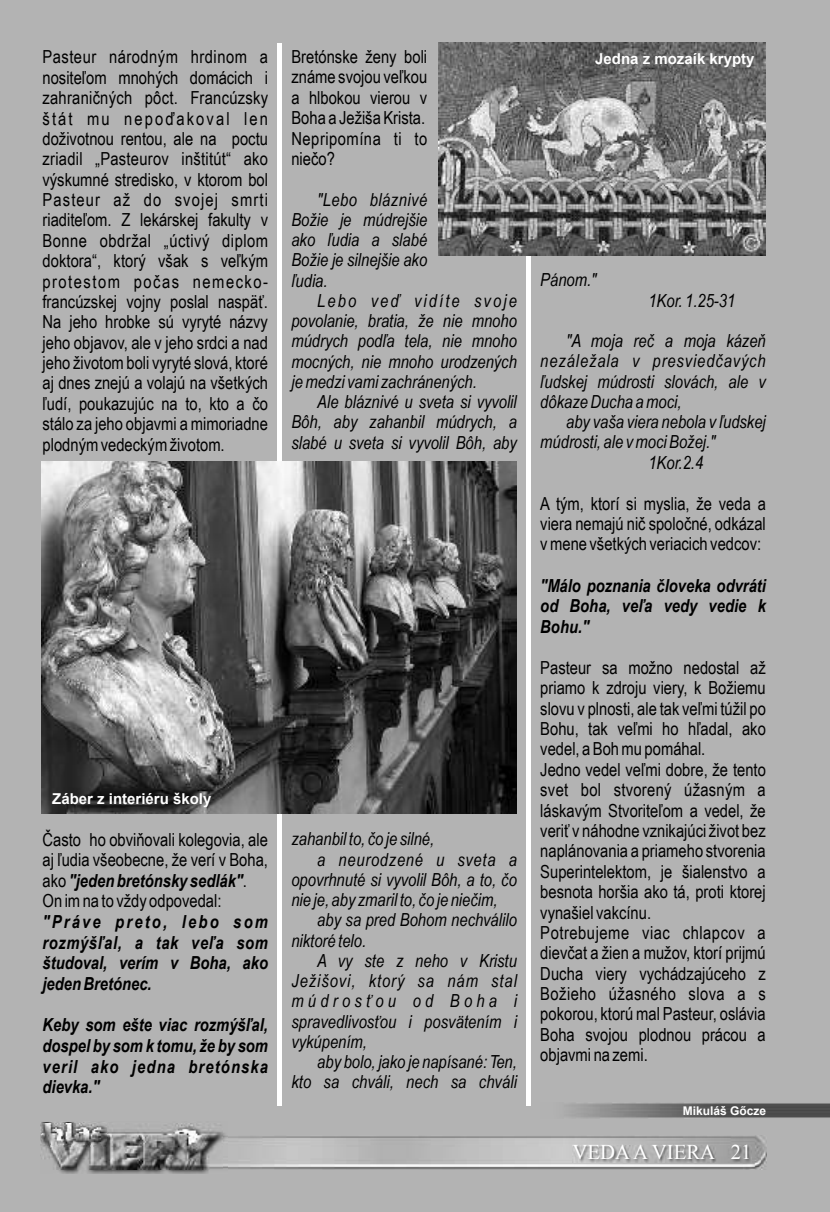
<style>
.page{position:relative;width:830px;height:1212px;background:#b3b3b3}
.page>*{position:absolute;margin:0;border:0;box-sizing:border-box;transform-origin:0 0}
.t1{font:21px "Times New Roman";color:#fff}
.t2{font:18px/20.4px "Arial Narrow CE";color:#000;text-align:justify}
.t3{font:italic 18px/20.2px "Arial Narrow CE";color:#000;text-align:justify}
.t4{font:italic 700 18px/20.7px "Arial Narrow CE";color:#000;text-align:justify}
.t5{font:italic 18px "Arial Narrow CE";letter-spacing:.05em;color:#000}
.t6{font:italic 18px "Arial Narrow CE";letter-spacing:.04em;color:#000}
.t7{font:italic 18px "Arial Narrow CE";letter-spacing:.235em;color:#000}
.t8{font:700 15px "Arial";color:#fff}
.t9{font:700 12px "Arial";color:#fff}
.s1{font-weight:700;font-style:italic}
</style>
<div class="page">
<img style="left:227px;top:1135px;width:539px;height:35px">
<img style="left:572px;top:1145px;width:179px;height:17px">
<img style="left:40px;top:1123px;width:187px;height:51px">
<img style="left:41px;top:1124px;width:181px;height:45px">
<img style="left:41px;top:1122px;width:67px;height:24px">
<img style="left:42px;top:1124px;width:64px;height:21px">
<div style="left:277px;top:43px;width:5px;height:1063px;background:#fff"></div>
<hr style="left:526px;top:43px;width:4px;height:1063px;background:#fff">
<img style="left:438px;top:43px;width:327px;height:212px">
<img style="left:41px;top:461px;width:476px;height:352px">
<p class="t2" style="left:43px;top:49px;width:227px">Pasteur národným hrdinom a nositeľom mnohých domácich i zahraničných pôct. Francúzsky štát mu nepoďakoval len doživotnou rentou, ale na poctu zriadil „Pasteurov inštitút“ ako výskumné stredisko, v ktorom bol Pasteur až do svojej smrti riaditeľom. Z lekárskej fakulty v Bonne obdržal „úctivý diplom doktora“, ktorý však s veľkým protestom počas nemecko&shy;francúzskej vojny poslal naspäť.<br>Na jeho hrobke sú vyryté názvy jeho objavov, ale v jeho srdci a nad jeho životom boli vyryté slová, ktoré aj dnes znejú a volajú na všetkých ľudí, poukazujúc na to, kto a čo stálo za jeho objavmi a mimoriadne plodným vedeckým životom.</p>
<p class="t2" style="left:291px;top:48px;width:137px">Bretónske ženy boli známe svojou veľkou a hlbokou vierou v Boha a Ježiša Krista.<br>Nepripomína ti to niečo?</p>
<p class="t3" style="left:291px;top:191px;width:137px;text-indent:26px">"Lebo bláznivé Božie je múdrejšie ako ľudia a slabé Božie je silnejšie ako ľudia.</p>
<p class="t3" style="left:291px;top:292px;width:227px;text-indent:26px">Lebo veď vidíte svoje povolanie, bratia, že nie mnoho múdrych podľa tela, nie mnoho mocných, nie mnoho urodzených je medzi vami zachránených.</p>
<p class="t3" style="left:291px;top:393px;width:227px;text-indent:26px">Ale bláznivé u sveta si vyvolil Bôh, aby zahanbil múdrych, a slabé u sveta si vyvolil Bôh, aby</p>
<p class="t8" style="left:52px;top:793px;width:161px">Záber z interiéru školy</p>
<p class="t2" style="left:43px;top:831px;width:227px;text-align:left">Často ho obviňovali kolegovia, ale aj ľudia všeobecne, že verí v Boha, ako <span class="s1">"jeden bretónsky sedlák"</span>.<br>On im na to vždy odpovedal:</p>
<p class="t4" style="left:43px;top:913px;width:227px">"Práve preto, lebo som rozmýšľal, a tak veľa som študoval, verím v Boha, ako jeden Bretónec.</p>
<p class="t4" style="left:43px;top:1016px;width:227px">Keby som ešte viac rozmýšľal, dospel by som k tomu, že by som veril ako jedna bretónska dievka."</p>
<p class="t3" style="left:291px;top:831px;width:144px">zahanbil to, čo je silné,</p>
<p class="t6" style="left:317px;top:853px;width:201px">a neurodzené u sveta a</p>
<p class="t3" style="left:291px;top:871px;width:227px">opovrhnuté si vyvolil Bôh, a to, čo</p>
<p class="t3" style="left:291px;top:891px;width:207px">nie je, aby zmaril to, čo je niečim,</p>
<p class="t3" style="left:317px;top:912px;width:201px">aby sa pred Bohom nechválilo</p>
<p class="t3" style="left:291px;top:932px;width:76px">niktoré telo.</p>
<p class="t3" style="left:317px;top:952px;width:201px">A vy ste z neho v Kristu</p>
<p class="t5" style="left:291px;top:974px;width:227px">Ježišovi, ktorý sa nám stal</p>
<p class="t7" style="left:291px;top:994px;width:227px">múdrosťou od Boha i</p>
<p class="t3" style="left:291px;top:1013px;width:227px">spravedlivosťou i posvätením i</p>
<p class="t3" style="left:291px;top:1033px;width:77px">vykúpením,</p>
<p class="t3" style="left:317px;top:1053px;width:201px">aby bolo, jako je napísané: Ten,</p>
<p class="t3" style="left:291px;top:1074px;width:227px">kto sa chváli, nech sa chváli</p>
<p class="t8" style="left:595px;top:53px;width:161px">Jedna z mozaík krypty</p>
<p class="t3" style="left:540px;top:272px;width:58px">Pánom."</p>
<p class="t3" style="left:648px;top:292px;width:88px">1Kor. 1.25-31</p>
<p class="t3" style="left:540px;top:332px;width:227px;text-indent:26px">"A moja reč a moja kázeň nezáležala v presviedčavých ľudskej múdrosti slovách, ale v dôkaze Ducha a moci,</p>
<p class="t3" style="left:566px;top:413px;width:201px">aby vaša viera nebola v ľudskej</p>
<p class="t3" style="left:540px;top:434px;width:177px">múdrosti, ale v moci Božej."</p>
<p class="t3" style="left:648px;top:454px;width:56px">1Kor.2.4</p>
<p class="t2" style="left:540px;top:495px;width:227px">A tým, ktorí si myslia, že veda a viera nemajú nič spoločné, odkázal v mene všetkých veriacich vedcov:</p>
<p class="t4" style="left:540px;top:577px;width:227px">"Málo poznania človeka odvráti od Boha, veľa vedy vedie k Bohu."</p>
<p class="t2" style="left:540px;top:659px;width:227px;text-align:left">Pasteur sa možno nedostal až priamo k zdroju viery, k Božiemu slovu v plnosti, ale tak veľmi túžil po<br>Bohu, tak veľmi ho hľadal, ako vedel, a Boh mu pomáhal.<br>Jedno vedel veľmi dobre, že tento svet bol stvorený úžasným a láskavým Stvoriteľom a vedel, že veriť v náhodne vznikajúci život bez naplánovania a priameho stvorenia<br>Superintelektom, je šialenstvo a besnota horšia ako tá, proti ktorej vynašiel vakcínu.<br>Potrebujeme viac chlapcov a dievčat a žien a mužov, ktorí prijmú<br>Ducha viery vychádzajúceho z<br>Božieho úžasného slova a s pokorou, ktorú mal Pasteur, oslávia<br>Boha svojou plodnou prácou a objavmi na zemi.</p>
<p class="t9" style="left:682px;top:1106px;width:85px">Mikuláš Gőcze</p>
<p class="t1" style="left:572px;top:1144px;width:180px">VEDAA VIERA 21</p>
</div>
